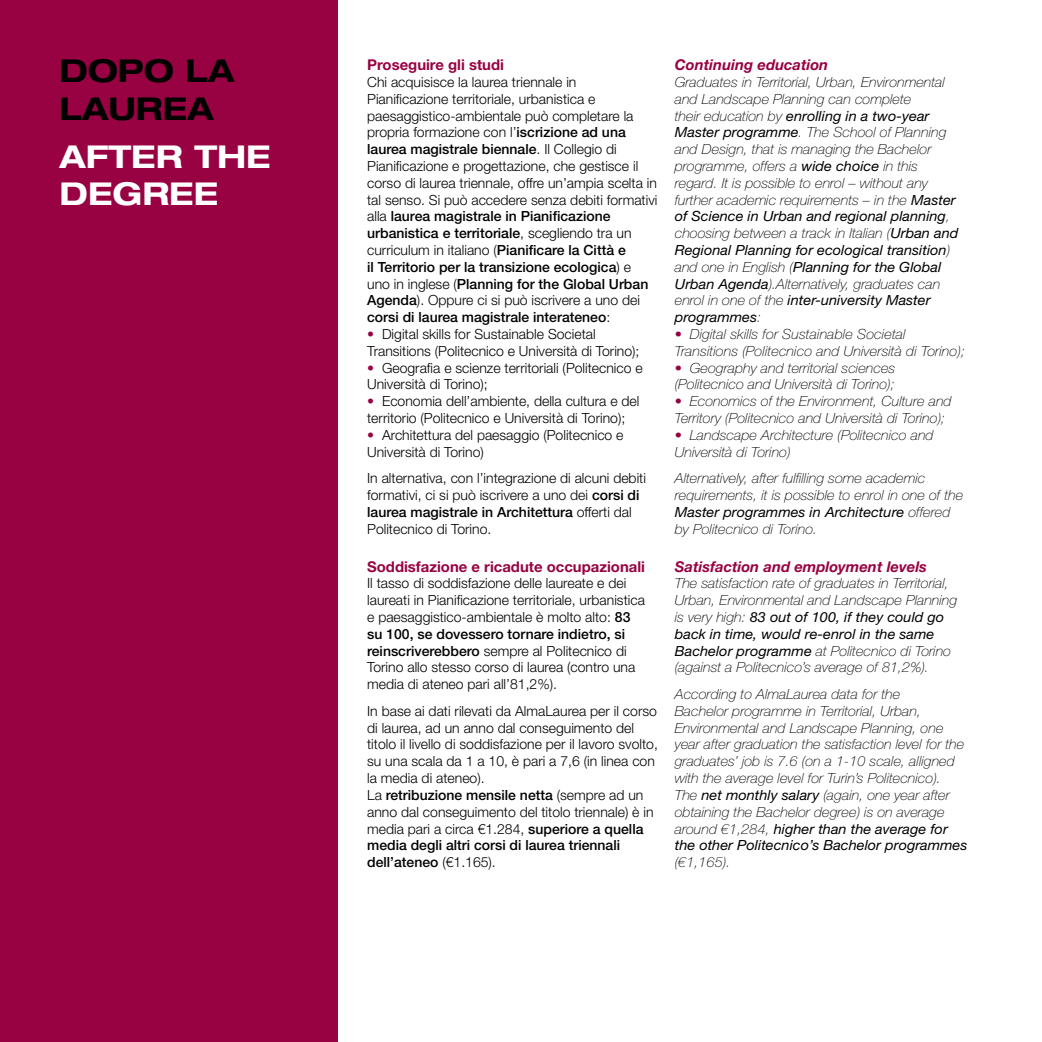
<style>
.page{position:relative;width:1042px;height:1042px;background:#fff}
.page>*{position:absolute;margin:0;border:0;box-sizing:border-box;transform-origin:0 0}
.t1{font:700 expanded 31.5px/37.8px "Helvetica Neue LT Std";color:#fff}
.t2{font:700 expanded 31.5px/37.8px "Helvetica Neue LT Std";color:#000}
.t3{font:700 14.88px "Helvetica Neue LT Std";color:#980242}
.t4{font:italic 700 14.88px "Helvetica Neue LT Std";color:#980242}
.t5{font:300 14px/16.8px "Helvetica Neue LT Std";color:#000}
.t6{font:italic 100 14px/16.8px "Helvetica Neue LT Std";color:#000;scale:1.04 1}
.s1{font-weight:500}
.s2{font-weight:700;color:#980242}
.s3{font-weight:400}
.s4{font-weight:700;font-style:normal;color:#980242}
</style>
<div class="page">
<div style="left:0;top:0;width:337px;height:1042px;background:#980242"></div>
<h1 class="t2" style="left:60px;top:51px;width:176px">DOPO LA<br>LAUREA</h1>
<h1 class="t1" style="left:60px;top:136px;width:213px">AFTER THE<br>DEGREE</h1>
<p class="t3" style="left:367px;top:56px;width:138px">Proseguire gli studi</p>
<p class="t5" style="left:367px;top:73px;width:292px">Chi acquisisce la laurea triennale in Pianificazione territoriale, urbanistica e paesaggistico-ambientale può completare la propria formazione con l’<span class="s1">iscrizione ad una laurea magistrale biennale</span>. Il Collegio di Pianificazione e progettazione, che gestisce il corso di laurea triennale, offre un’ampia scelta in tal senso. Si può accedere senza debiti formativi alla <span class="s1">laurea magistrale in Pianificazione urbanistica e territoriale</span>, scegliendo tra un curriculum in italiano (<span class="s1">Pianificare la Città e<br>il Territorio per la transizione ecologica</span>) e<br>uno in inglese (<span class="s1">Planning for the Global Urban Agenda</span>). Oppure ci si può iscrivere a uno dei <span class="s1">corsi di laurea magistrale interateneo</span>:</p>
<p class="t5" style="left:367px;top:325px;width:274px"><span class="s2">•</span> Digital skills for Sustainable Societal<br>Transitions (Politecnico e Università di Torino);</p>
<p class="t5" style="left:367px;top:359px;width:277px"><span class="s2">•</span> Geografia e scienze territoriali (Politecnico e<br>Università di Torino);</p>
<p class="t5" style="left:367px;top:392px;width:274px"><span class="s2">•</span> Economia dell’ambiente, della cultura e del territorio (Politecnico e Università di Torino);</p>
<p class="t5" style="left:367px;top:426px;width:258px"><span class="s2">•</span> Architettura del paesaggio (Politecnico e<br>Università di Torino)</p>
<p class="t5" style="left:367px;top:470px;width:280px">In alternativa, con l’integrazione di alcuni debiti formativi, ci si può iscrivere a uno dei <span class="s1">corsi di laurea magistrale in Architettura</span> offerti dal Politecnico di Torino.</p>
<p class="t3" style="left:367px;top:557px;width:279px">Soddisfazione e ricadute occupazionali</p>
<p class="t5" style="left:367px;top:574px;width:279px">Il tasso di soddisfazione delle laureate e dei laureati in Pianificazione territoriale, urbanistica e paesaggistico-ambientale è molto alto: <span class="s1">83 su 100, se dovessero tornare indietro, si reinscriverebbero</span> sempre al Politecnico di Torino allo stesso corso di laurea (contro una media di ateneo pari all’81,2%).</p>
<p class="t5" style="left:367px;top:702px;width:292px">In base ai dati rilevati da AlmaLaurea per il corso di laurea, ad un anno dal conseguimento del titolo il livello di soddisfazione per il lavoro svolto, su una scala da 1 a 10, è pari a 7,6 (in linea con la media di ateneo).<br>La <span class="s1">retribuzione mensile netta</span> (sempre ad un anno dal conseguimento del titolo triennale) è in media pari a circa €1.284, <span class="s1">superiore a quella media degli altri corsi di laurea triennali dell’ateneo</span> (€1.165).</p>
<p class="t4" style="left:675px;top:56px;width:155px">Continuing education</p>
<p class="t6" style="left:675px;top:74px;width:274px">Graduates in Territorial, Urban, Environmental and Landscape Planning can complete<br>their education by <span class="s3">enrolling in a two-year Master programme</span>. The School of Planning and Design, that is managing the Bachelor programme, offers a <span class="s3">wide choice</span> in this regard. It is possible to enrol – without any further academic requirements – in the <span class="s3">Master of Science in Urban and regional planning</span>, choosing between a track in Italian (<span class="s3">Urban and Regional Planning for ecological transition</span>) and one in English (<span class="s3">Planning for the Global Urban Agenda</span>).Alternatively, graduates can enrol in one of the <span class="s3">inter-university Master programmes</span>:</p>
<p class="t6" style="left:675px;top:326px;width:281px"><span class="s4">•</span> Digital skills for Sustainable Societal<br>Transitions (Politecnico and Università di Torino);</p>
<p class="t6" style="left:675px;top:359px;width:213px"><span class="s4">•</span> Geography and territorial sciences (Politecnico and Università di Torino);</p>
<p class="t6" style="left:675px;top:393px;width:268px"><span class="s4">•</span> Economics of the Environment, Culture and<br>Territory (Politecnico and Università di Torino);</p>
<p class="t6" style="left:675px;top:426px;width:250px"><span class="s4">•</span> Landscape Architecture (Politecnico and<br>Università di Torino)</p>
<p class="t6" style="left:675px;top:470px;width:279px">Alternatively, after fulfilling some academic requirements, it is possible to enrol in one of the <span class="s3">Master programmes in Architecture</span> offered by Politecnico di Torino.</p>
<p class="t4" style="left:675px;top:557px;width:254px">Satisfaction and employment levels</p>
<p class="t6" style="left:675px;top:575px;width:273px">The satisfaction rate of graduates in Territorial, Urban, Environmental and Landscape Planning is very high: <span class="s3">83 out of 100, if they could go back in time, would re-enrol in the same Bachelor programme</span> at Politecnico di Torino (against a Politecnico’s average of 81,2%).</p>
<p class="t6" style="left:675px;top:685px;width:283px">According to AlmaLaurea data for the<br>Bachelor programme in Territorial, Urban, Environmental and Landscape Planning, one year after graduation the satisfaction level for the graduates’ job is 7.6 (on a 1-10 scale, alligned with the average level for Turin’s Politecnico).<br>The <span class="s3">net monthly salary</span> (again, one year after obtaining the Bachelor degree) is on average around €1,284, <span class="s3">higher than the average for the other Politecnico’s Bachelor programmes</span></p>
<p class="t6" style="left:675px;top:853px;width:55px">(€1,165).</p>
</div>
